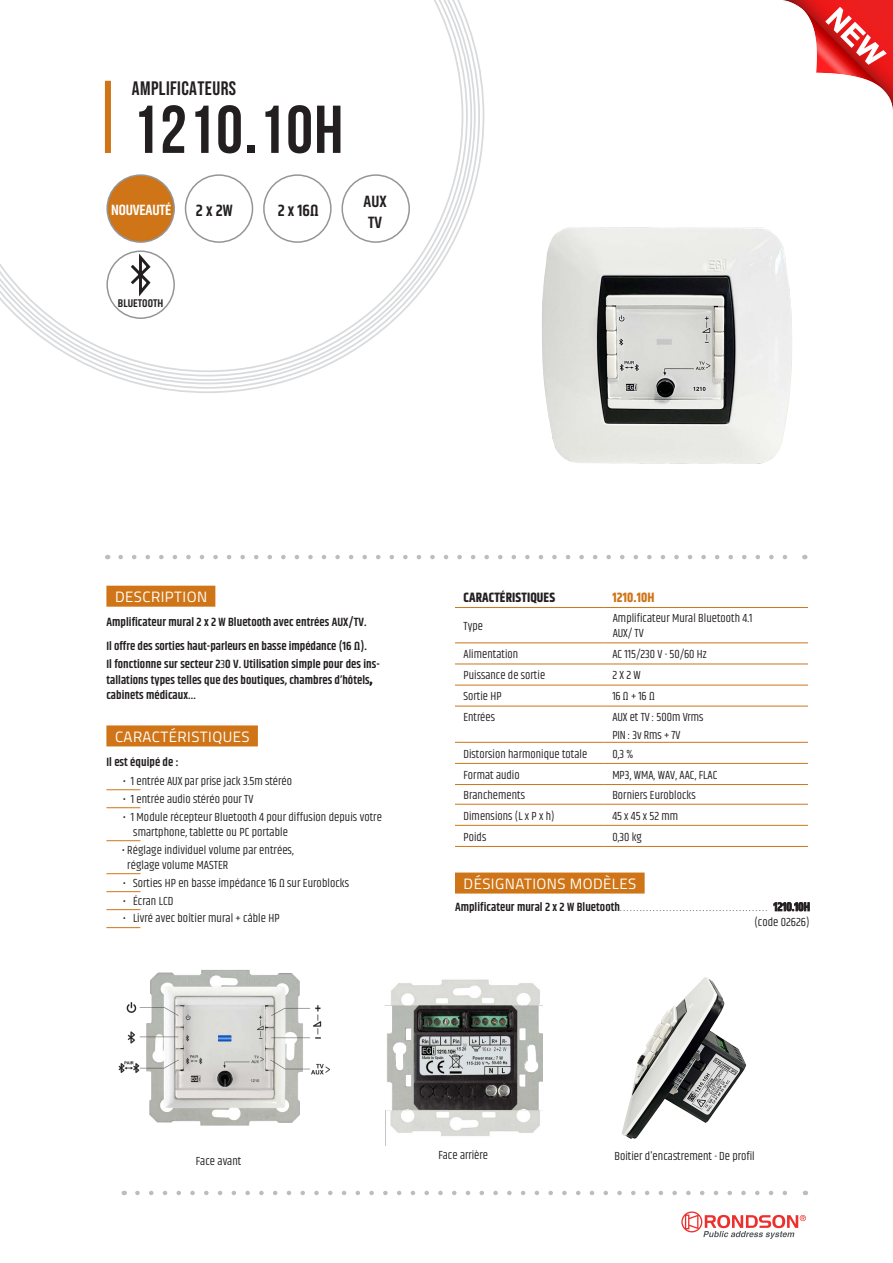
<style>
.page{position:relative;width:893px;height:1263px;background:#fff}
.page>*{position:absolute;margin:0;border:0;box-sizing:border-box;transform-origin:0 0}
.t1{font:700 67.5px "Bebas Neue";letter-spacing:.02em;color:#231f20}
.t2{font:19.5px "Bebas Neue";letter-spacing:.02em;color:#231f20}
.t3{font:600 16.5px/21px "Khand";letter-spacing:.005em;color:#231f20}
.t4{font:600 16.5px "Khand";color:#231f20}
.t5{font:15px "Titillium Web";letter-spacing:.03em;color:#fff}
.t6{font:600 15px "Khand";letter-spacing:-.01em;color:#fff}
.t7{font:700 13.5px "Khand";letter-spacing:.01em;color:#231f20}
.t8{font:700 13.5px "Khand";letter-spacing:.01em;color:#cf7517}
.t9{font:12px/15px "Khand";letter-spacing:.005em;color:#231f20}
.t10{font:600 12px/15.8px "Khand";letter-spacing:.005em;color:#231f20}
.t11{font:12px/18px "Khand";color:#231f20}
.t12{font:300 12px/15.6px "Khand";color:#231f20;text-align:right}
.t13{font:600 11.25px "Khand";letter-spacing:.005em;color:#231f20}
.s1{font-style:inherit}
.s2{font-weight:400}
.s3{font-weight:600}
</style>
<div class="page">
<svg style="left:0;top:0;width:476px;height:384px"></svg>
<svg style="left:121px;top:555px;width:666px;height:4px"></svg>
<div style="left:105px;top:81px;width:6px;height:72px;background:#cf7517"></div>
<div style="left:455px;top:872px;width:190px;height:21px;background:#cf7517"></div>
<svg style="left:455px;top:643px;width:353px;height:203px"></svg>
<hr style="left:455px;top:607px;width:149px;height:1px;background:#cf7517">
<hr style="left:604px;top:607px;width:204px;height:1px;background:#cf7517">
<hr style="left:455px;top:642px;width:149px;height:1px;background:#cf7517">
<hr style="left:455px;top:664px;width:149px;height:1px;background:#cf7517">
<hr style="left:455px;top:685px;width:149px;height:1px;background:#cf7517">
<hr style="left:455px;top:742px;width:149px;height:1px;background:#cf7517">
<hr style="left:455px;top:763px;width:149px;height:1px;background:#cf7517">
<hr style="left:455px;top:784px;width:149px;height:1px;background:#cf7517">
<hr style="left:455px;top:804px;width:149px;height:1px;background:#cf7517">
<hr style="left:455px;top:825px;width:149px;height:1px;background:#cf7517">
<hr style="left:604px;top:642px;width:204px;height:1px;background:#cf7517">
<hr style="left:604px;top:664px;width:204px;height:1px;background:#cf7517">
<hr style="left:604px;top:685px;width:204px;height:1px;background:#cf7517">
<hr style="left:604px;top:742px;width:204px;height:1px;background:#cf7517">
<hr style="left:604px;top:763px;width:204px;height:1px;background:#cf7517">
<hr style="left:604px;top:784px;width:204px;height:1px;background:#cf7517">
<hr style="left:604px;top:804px;width:204px;height:1px;background:#cf7517">
<hr style="left:604px;top:825px;width:204px;height:1px;background:#cf7517">
<hr style="left:455px;top:846px;width:149px;height:1px;background:#cf7517">
<hr style="left:604px;top:846px;width:204px;height:1px;background:#cf7517">
<div style="left:106px;top:586px;width:109px;height:21px;background:#cf7517"></div>
<div style="left:106px;top:725px;width:152px;height:21px;background:#cf7517"></div>
<hr style="left:106px;top:789px;width:34px;height:1px;background:#cf7517">
<hr style="left:106px;top:807px;width:34px;height:1px;background:#cf7517">
<hr style="left:106px;top:840px;width:34px;height:1px;background:#cf7517">
<hr style="left:106px;top:873px;width:34px;height:1px;background:#cf7517">
<hr style="left:106px;top:891px;width:34px;height:1px;background:#cf7517">
<hr style="left:106px;top:909px;width:34px;height:1px;background:#cf7517">
<hr style="left:106px;top:927px;width:34px;height:1px;background:#cf7517">
<div style="left:106px;top:250px;width:69px;height:69px;border:2px solid #939598;border-radius:50%"></div>
<svg style="left:128px;top:250px;width:25px;height:50px"></svg>
<div style="left:185px;top:174px;width:68px;height:69px;border:2px solid #939598;border-radius:50%"></div>
<div style="left:107px;top:175px;width:67px;height:67px;background:#cf7517;border-radius:50%"></div>
<div style="left:106px;top:174px;width:69px;height:69px;border:2px solid #939598;border-radius:50%"></div>
<div style="left:263px;top:174px;width:69px;height:69px;border:2px solid #939598;border-radius:50%"></div>
<div style="left:341px;top:174px;width:69px;height:69px;border:2px solid #939598;border-radius:50%"></div>
<svg style="left:681px;top:1211px;width:125px;height:28px"></svg>
<svg style="left:137px;top:1191px;width:650px;height:4px"></svg>
<hr style="left:455px;top:706px;width:149px;height:1px;background:#cf7517">
<hr style="left:604px;top:706px;width:204px;height:1px;background:#cf7517">
<img style="left:787px;top:1px;width:106px;height:109px">
<img style="left:385px;top:979px;width:158px;height:166px">
<img style="left:118px;top:969px;width:212px;height:157px">
<img style="left:542px;top:227px;width:250px;height:237px">
<img style="left:622px;top:977px;width:125px;height:162px">
<h2 class="t2" style="left:132px;top:77px;width:106px">AMPLIFICATEURS</h2>
<h1 class="t1" style="left:132px;top:93px;width:213px">1210.10H</h1>
<p class="t6" style="left:111px;top:200px;width:62px">NOUVEAUTÉ</p>
<h3 class="t4" style="left:196px;top:200px;width:38px">2 <span class="s1">x2</span>W</h3>
<h3 class="t3" style="left:278px;top:201px;width:43px">2 x 16<span class="s1">Ω</span></h3>
<h3 class="t3" style="left:364px;top:192px;width:25px">AUX<br>TV</h3>
<p class="t13" style="left:118px;top:296px;width:47px">BLUETOOTH</p>
<p class="t5" style="left:115px;top:586px;width:94px">DESCRIPTION</p>
<p class="t10" style="left:106px;top:611px;width:262px;line-height:24.3px">Amplificateur mural 2 x <span class="s1">2</span> W Bluetooth <span class="s1">avec entrées AUX/TV</span>.<br>Il offre des sorties haut-parleurs en basse impédance (<span class="s1">16</span> Ω).</p>
<p class="t10" style="left:106px;top:657px;width:275px">Il fonctionne sur secteur 2<span class="s2">3</span>0 V. Utilisation simple pour des ins&shy;tallations types telles que des boutiques, chambres d’hôtels<span class="s1">, cabinets médicaux</span>…</p>
<p class="t5" style="left:115px;top:725px;width:136px">CARACTÉRISTIQUES</p>
<p class="t10" style="left:106px;top:755px;width:74px">Il est équipé de :</p>
<p class="t11" style="left:123px;top:773px;width:171px"><span class="s1">• 1</span> entrée AUX par prise jack 3.5m stéréo</p>
<p class="t11" style="left:123px;top:791px;width:132px"><span class="s1">• 1</span> entrée audio stéréo pour TV</p>
<p class="t9" style="left:133px;top:810px;width:250px;text-indent:-10px">• 1 Module récepteur Bluetooth 4 pour diffusion depuis votre smartphone, tablette ou PC portable</p>
<p class="t9" style="left:127px;top:843px;width:168px;text-indent:-6px">• Réglage individuel volume par entrées, réglage volume MASTER</p>
<p class="t9" style="left:123px;top:876px;width:228px">• Sorties HP en basse impédance <span class="s1">16</span> Ω sur Euroblocks</p>
<p class="t9" style="left:123px;top:894px;width:52px">• Écran LCD</p>
<p class="t9" style="left:123px;top:912px;width:159px">• Livré avec boîtier mural + câble HP</p>
<p class="t7" style="left:463px;top:588px;width:93px">CARACTÉRISTIQUES</p>
<p class="t8" style="left:612px;top:588px;width:44px">1210.10H</p>
<p class="t9" style="left:463px;top:619px;width:21px">Type</p>
<p class="t9" style="left:613px;top:612px;width:141px;line-height:14.2px">Amplificateur Mural Bluetooth 4.1<br><span class="s1">AUX</span>/ <span class="s1">TV</span></p>
<p class="t9" style="left:463px;top:647px;width:56px">Alimentation</p>
<p class="t11" style="left:612px;top:646px;width:96px"><span class="s1">AC</span> 115/<span class="s1">2</span>3<span class="s1">0 V</span> - 50/60 Hz</p>
<p class="t9" style="left:463px;top:669px;width:83px">Puissance de sortie</p>
<p class="t9" style="left:612px;top:669px;width:30px">2 X <span class="s1">2</span> W</p>
<p class="t9" style="left:463px;top:690px;width:40px">Sortie HP</p>
<p class="t11" style="left:612px;top:688px;width:44px">16 <span class="s1">Ω</span> + 16 Ω</p>
<p class="t11" style="left:463px;top:709px;width:33px">Entrées</p>
<p class="t11" style="left:612px;top:709px;width:93px">AUX et TV : 500m Vrms<br>PIN : 3v Rms + 7V</p>
<p class="t9" style="left:463px;top:747px;width:125px">Distorsion harmonique totale</p>
<p class="t9" style="left:612px;top:747px;width:22px">0,3 %</p>
<p class="t9" style="left:463px;top:768px;width:58px">Format audio</p>
<p class="t9" style="left:612px;top:768px;width:107px">MP3, WMA, WAV, AAC, FLAC</p>
<p class="t9" style="left:463px;top:788px;width:63px">Branchements</p>
<p class="t9" style="left:612px;top:788px;width:85px">Borniers Euroblocks</p>
<p class="t9" style="left:463px;top:809px;width:93px">Dimensions (L x P x h)</p>
<p class="t11" style="left:612px;top:807px;width:67px">45 <span class="s1">x</span> 45 <span class="s1">x</span> 52 <span class="s1">mm</span></p>
<p class="t9" style="left:463px;top:830px;width:24px">Poids</p>
<p class="t9" style="left:612px;top:830px;width:31px">0,<span class="s1">30</span> kg</p>
<p class="t5" style="left:464px;top:872px;width:174px">DÉSIGNATIONS MODÈLES</p>
<p class="t12" style="left:455px;top:900px;width:356px"><span class="s3">Amplificateur mural 2 x</span> <span class="s3">2</span> <span class="s3">W Bluetooth</span>............................................. <span class="s3">1210.10H </span><span class="s2">(code 0</span><span class="s2">2626</span><span class="s2">)</span></p>
<p class="t11" style="left:196px;top:1153px;width:47px">Face avant</p>
<p class="t11" style="left:438px;top:1147px;width:51px">Face arrière</p>
<p class="t11" style="left:614px;top:1147px;width:142px">Boitier d'encastrement - De profil</p>
</div>
